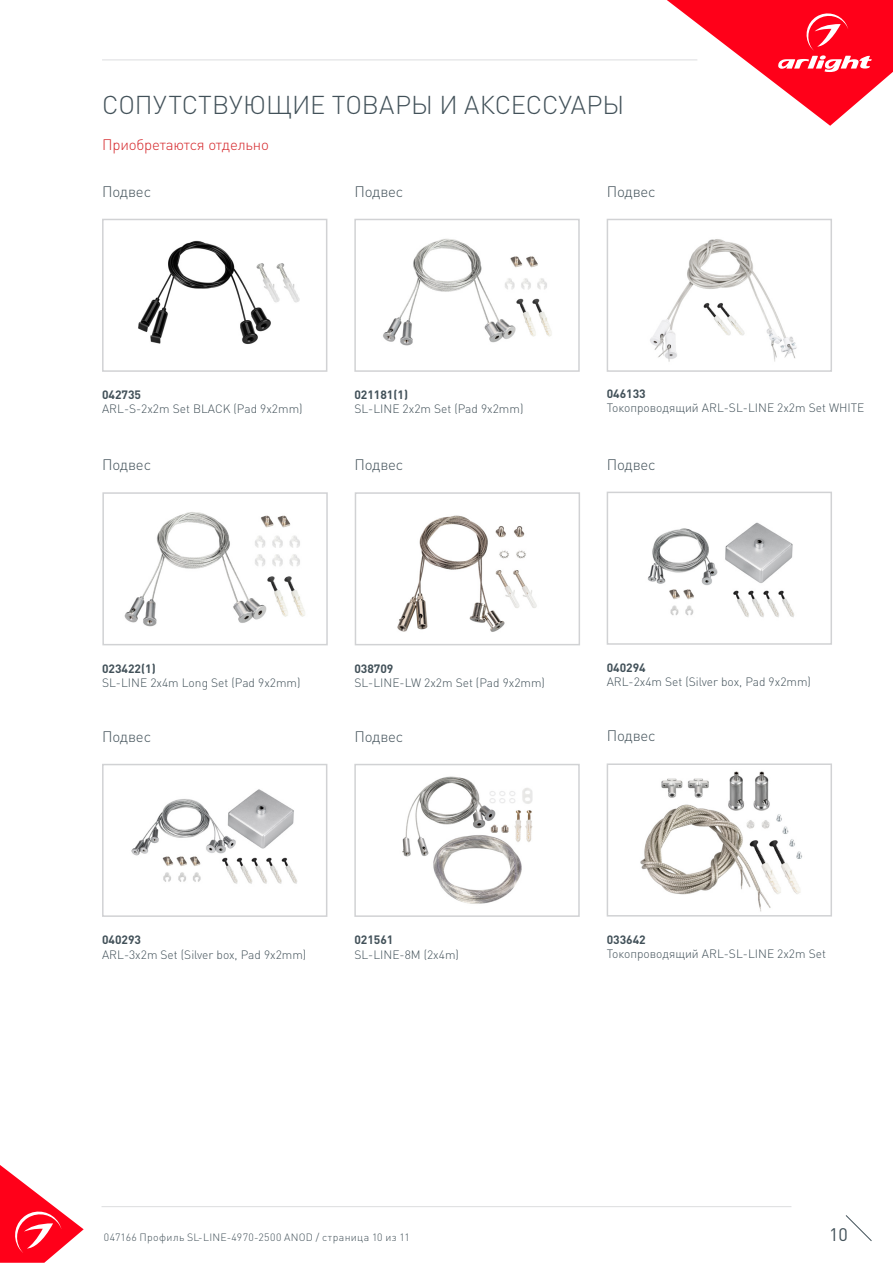
<style>
.page{position:relative;width:893px;height:1263px;background:#fff}
.page>*{position:absolute;margin:0;border:0;box-sizing:border-box;transform-origin:0 0}
.t1{font:300 25.5px "DIN Pro";color:#425159}
.t2{font:18px "DIN Pro";color:#425159}
.t3{font:300 15px "DIN Pro";letter-spacing:-.01em;color:#425159}
.t4{font:300 15px "DIN Pro";letter-spacing:-.01em;color:#d5262a}
.t5{font:300 12px "DIN Pro";color:#425159}
.t6{font:700 12px "DIN Pro";color:#425159}
.t7{font:300 10.5px "DIN Pro";letter-spacing:.03em;color:#425159}
</style>
<div class="page">
<svg style="left:0;top:1165px;width:84px;height:98px"></svg>
<svg style="left:845px;top:1215px;width:27px;height:26px"></svg>
<svg style="left:667px;top:0;width:226px;height:126px"></svg>
<hr style="left:102px;top:60px;width:595px;height:1px;background:#dcdddf">
<hr style="left:102px;top:1206px;width:689px;height:1px;background:#dcdddf">
<img style="left:647px;top:522px;width:147px;height:96px">
<div style="left:607px;top:492px;width:225px;height:153px;border:2px solid #d1d2d4"></div>
<img style="left:124px;top:512px;width:181px;height:115px">
<div style="left:102px;top:492px;width:226px;height:153px;border:2px solid #d1d2d4"></div>
<img style="left:397px;top:515px;width:140px;height:117px">
<div style="left:355px;top:492px;width:225px;height:153px;border:2px solid #d1d2d4"></div>
<img style="left:383px;top:238px;width:169px;height:108px">
<div style="left:354px;top:219px;width:226px;height:153px;border:2px solid #d1d2d4"></div>
<img style="left:131px;top:789px;width:167px;height:95px">
<div style="left:102px;top:764px;width:225px;height:153px;border:2px solid #d1d2d4"></div>
<img style="left:402px;top:776px;width:131px;height:128px">
<div style="left:354px;top:764px;width:226px;height:153px;border:2px solid #d1d2d4"></div>
<img style="left:650px;top:239px;width:147px;height:123px">
<div style="left:607px;top:219px;width:225px;height:153px;border:2px solid #d1d2d4"></div>
<img style="left:138px;top:240px;width:162px;height:104px">
<div style="left:102px;top:219px;width:225px;height:153px;border:2px solid #d1d2d4"></div>
<img style="left:640px;top:771px;width:162px;height:141px">
<div style="left:607px;top:763px;width:225px;height:153px;border:2px solid #d1d2d4"></div>
<p class="t1" style="left:102px;top:87px;width:524px">СОПУТСТВУЮЩИЕ ТОВАРЫ И АКСЕССУАРЫ</p>
<p class="t4" style="left:102px;top:134px;width:168px">Приобретаются отдельно</p>
<p class="t3" style="left:102px;top:181px;width:51px">Подвес</p>
<p class="t3" style="left:354px;top:181px;width:51px">Подвес</p>
<p class="t3" style="left:607px;top:181px;width:51px">Подвес</p>
<p class="t6" style="left:102px;top:386px;width:41px">042735</p>
<p class="t5" style="left:102px;top:401px;width:202px">ARL-S-2x2m Set BLACK (Pad 9x2mm)</p>
<p class="t6" style="left:354px;top:386px;width:55px">021181(1)</p>
<p class="t5" style="left:354px;top:401px;width:171px">SL-LINE 2x2m Set (Pad 9x2mm)</p>
<p class="t6" style="left:607px;top:385px;width:41px">046133</p>
<p class="t5" style="left:607px;top:400px;width:259px">Токопроводящий ARL-SL-LINE 2x2m Set WHITE</p>
<p class="t3" style="left:102px;top:455px;width:51px">Подвес</p>
<p class="t3" style="left:354px;top:455px;width:51px">Подвес</p>
<p class="t3" style="left:607px;top:455px;width:51px">Подвес</p>
<p class="t6" style="left:102px;top:660px;width:55px">023422(1)</p>
<p class="t5" style="left:102px;top:674px;width:200px">SL-LINE 2x4m Long Set (Pad 9x2mm)</p>
<p class="t6" style="left:354px;top:660px;width:41px">038709</p>
<p class="t5" style="left:354px;top:674px;width:192px">SL-LINE-LW 2x2m Set (Pad 9x2mm)</p>
<p class="t6" style="left:607px;top:659px;width:41px">040294</p>
<p class="t5" style="left:607px;top:674px;width:206px">ARL-2x4m Set (Silver box, Pad 9x2mm)</p>
<p class="t3" style="left:102px;top:727px;width:51px">Подвес</p>
<p class="t3" style="left:354px;top:727px;width:51px">Подвес</p>
<p class="t3" style="left:607px;top:726px;width:51px">Подвес</p>
<p class="t6" style="left:102px;top:932px;width:41px">040293</p>
<p class="t5" style="left:102px;top:946px;width:206px">ARL-3x2m Set (Silver box, Pad 9x2mm)</p>
<p class="t6" style="left:354px;top:932px;width:41px">021561</p>
<p class="t5" style="left:354px;top:946px;width:106px">SL-LINE-8M (2x4m)</p>
<p class="t6" style="left:607px;top:931px;width:41px">033642</p>
<p class="t5" style="left:607px;top:945px;width:221px">Токопроводящий ARL-SL-LINE 2x2m Set</p>
<p class="t7" style="left:104px;top:1230px;width:307px">047166 Профиль SL-LINE-4970-2500 ANOD / страница 10 из 11</p>
<h2 class="t2" style="left:829px;top:1222px;width:20px">10</h2>
</div>
